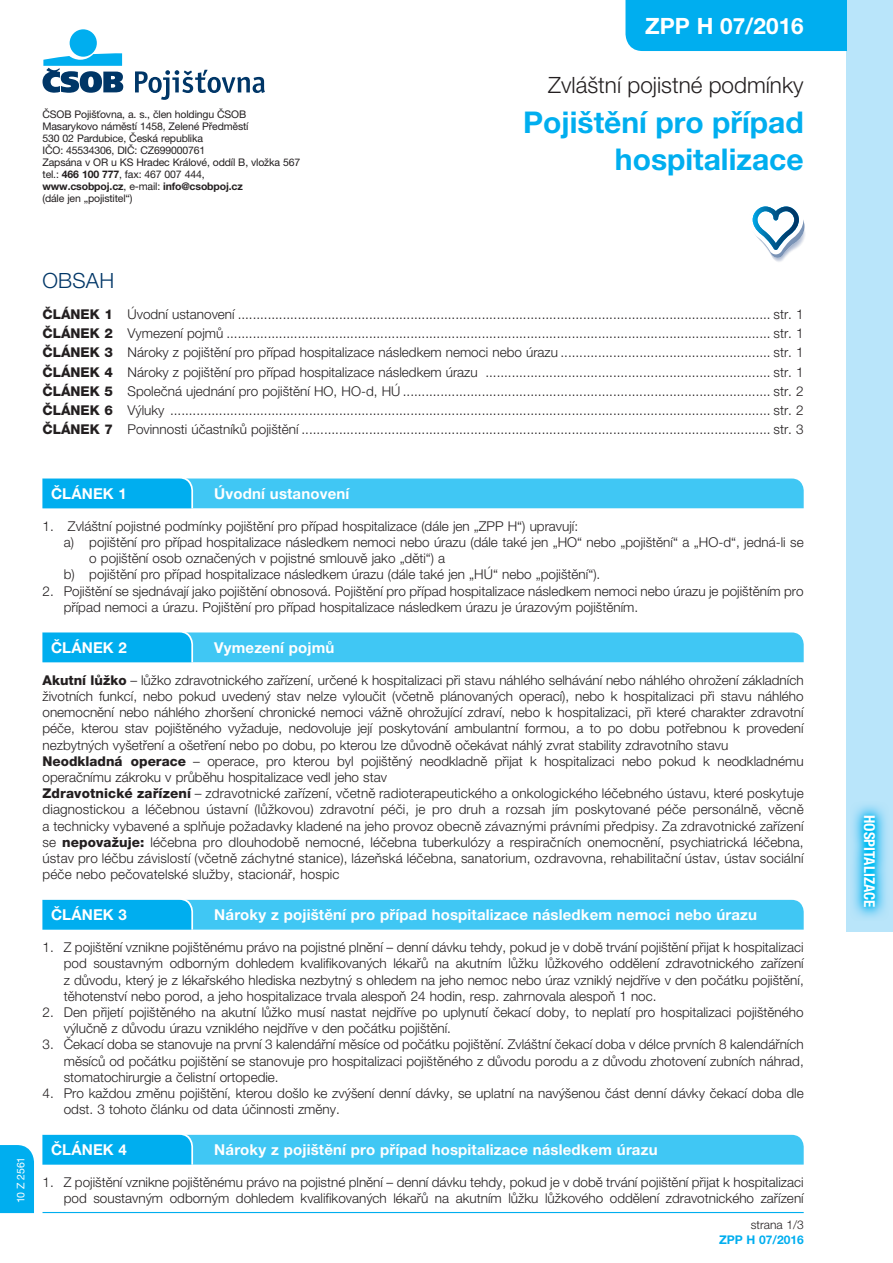
<style>
.page{position:relative;width:893px;height:1263px;background:#fff}
.page>*{position:absolute;margin:0;border:0;box-sizing:border-box;transform-origin:0 0}
.t1{font:700 30px/36.6px "Helvetica Neue LT Pro";color:#00aeef;text-align:right}
.t2{font:300 22.5px "Helvetica Neue LT Pro";color:#231f20}
.t3{font:700 22.5px "Helvetica Neue LT Pro";color:#fff}
.t4{font:300 21px "Helvetica Neue LT Pro";letter-spacing:.01em;color:#003667}
.t5{font:700 15px "Helvetica Neue LT Pro";letter-spacing:.01em;color:#fff}
.t6{font:700 condensed 15px "Helvetica Neue LT Pro";color:#fff}
.t7{font:300 13.5px/16.2px "Helvetica Neue LT Pro";color:#231f20}
.t8{font:700 12px "Helvetica Neue LT Pro";color:#00aeef}
.t9{font:300 12px "Helvetica Neue LT Pro";color:#231f20}
.t10{font:10.5px/12px "Helvetica Neue LT Pro";letter-spacing:-.015em;color:#231f20}
.t11{font:10.5px "Helvetica Neue LT Pro";letter-spacing:-.01em;color:#fff}
.s1{font-weight:700}
.s2{font-weight:800}
</style>
<div class="page">
<div style="left:846px;top:0;width:47px;height:931px;background:#b9e5fa"></div>
<img style="left:853px;top:805px;width:33px;height:113px">
<div style="left:625px;top:0;width:221px;height:51px;background:#00aeef"></div>
<hr style="left:43px;top:1212px;width:761px;height:1px;background:#00aeef">
<div style="left:70px;top:29px;width:27px;height:28px;background:#00aeef;border-radius:50%"></div>
<svg style="left:43px;top:53px;width:80px;height:40px"></svg>
<svg style="left:135px;top:70px;width:130px;height:30px"></svg>
<div style="left:0;top:1145px;width:34px;height:68px;background:#00aeef"></div>
<svg style="left:43px;top:478px;width:761px;height:30px;background:#37c3f3"></svg>
<svg style="left:43px;top:632px;width:761px;height:30px;background:#37c3f3"></svg>
<svg style="left:43px;top:899px;width:761px;height:31px;background:#3cc4f3"></svg>
<svg style="left:43px;top:1134px;width:761px;height:30px;background:#3ac4f3"></svg>
<img style="left:773px;top:228px;width:32px;height:34px">
<svg style="left:752px;top:217px;width:52px;height:41px"></svg>
<img style="left:753px;top:206px;width:46px;height:44px">
<p class="t10" style="left:43px;top:108px;width:259px">ČSOB Pojišťovna, a. s., člen holdingu ČSOB Masarykovo náměstí 1458, Zelené Předměstí<br>530 02 Pardubice, Česká republika<br>IČO: 45534306, DIČ: CZ699000761<br>Zapsána v OR u KS Hradec Králové, oddíl B, vložka 567 tel.: <span class="s1">466 100 777</span>, fax: 467 007 444,<br><span class="s1">www.csobpoj.cz</span>, e-mail: <span class="s1">info@csobpoj.cz<br></span>(dále jen „pojistitel“)</p>
<h2 class="t3" style="left:645px;top:11px;width:160px">ZPP H 07/2016</h2>
<h2 class="t2" style="left:548px;top:71px;width:257px">Zvláštní pojistné podmínky</h2>
<h1 class="t1" style="left:523px;top:103px;width:282px">Pojištění pro případ hospitalizace</h1>
<h3 class="t4" style="left:43px;top:267px;width:73px">OBSAH</h3>
<p class="t7" style="left:43px;top:304px;width:763px;line-height:19.2px;text-align:justify"><span class="s2">ČLÁNEK 1</span> Úvodní ustanovení .............................................................................................................................................. str. 1<br><span class="s2">ČLÁNEK 2</span> Vymezení pojmů ................................................................................................................................................. str. 1<br><span class="s2">ČLÁNEK 3</span> Nároky z pojištění pro případ hospitalizace následkem nemoci nebo úrazu ........................................................ str. 1<br><span class="s2">ČLÁNEK 4</span> Nároky z pojištění pro případ hospitalizace následkem úrazu ............................................................................ str. 1<br><span class="s2">ČLÁNEK 5</span> Společná ujednání pro pojištění HO, HO-d, HÚ .................................................................................................. str. 2<br><span class="s2">ČLÁNEK 6</span> Výluky ................................................................................................................................................................ str. 2<br><span class="s2">ČLÁNEK 7</span> Povinnosti účastníků pojištění ............................................................................................................................. str. 3</p>
<p class="t11" style="left:14px;top:1203px;width:48px;rotate:-90deg">10 Z 2561</p>
<p class="t5" style="left:51px;top:484px;width:77px">ČLÁNEK 1</p>
<p class="t5" style="left:214px;top:484px;width:137px">Úvodní ustanovení</p>
<p class="t7" style="left:43px;top:518px;width:537px">1. Zvláštní pojistné podmínky pojištění pro případ hospitalizace (dále jen „ZPP H“) upravují:</p>
<p class="t7" style="left:64px;top:534px;width:741px">a) pojištění pro případ hospitalizace následkem nemoci nebo úrazu (dále také jen „HO“ nebo „pojištění“ a „HO-d“, jedná-li se</p>
<p class="t7" style="left:89px;top:550px;width:357px">o pojištění osob označených v pojistné smlouvě jako „děti“) a</p>
<p class="t7" style="left:64px;top:566px;width:538px">b) pojištění pro případ hospitalizace následkem úrazu (dále také jen „HÚ“ nebo „pojištění“).</p>
<p class="t7" style="left:64px;top:582px;width:741px;text-indent:-21px">2. Pojištění se sjednávají jako pojištění obnosová. Pojištění pro případ hospitalizace následkem nemoci nebo úrazu je pojištěním pro případ nemoci a úrazu. Pojištění pro případ hospitalizace následkem úrazu je úrazovým pojištěním.</p>
<p class="t5" style="left:51px;top:638px;width:77px">ČLÁNEK 2</p>
<p class="t5" style="left:214px;top:638px;width:122px">Vymezení pojmů</p>
<p class="t7" style="left:43px;top:672px;width:763px"><span class="s2">Akutní lůžko</span> – lůžko zdravotnického zařízení, určené k hospitalizaci při stavu náhlého selhávání nebo náhlého ohrožení základních životních funkcí, nebo pokud uvedený stav nelze vyloučit (včetně plánovaných operací), nebo k hospitalizaci při stavu náhlého onemocnění nebo náhlého zhoršení chronické nemoci vážně ohrožující zdraví, nebo k hospitalizaci, při které charakter zdravotní péče, kterou stav pojištěného vyžaduje, nedovoluje její poskytování ambulantní formou, a to po dobu potřebnou k provedení nezbytných vyšetření a ošetření nebo po dobu, po kterou lze důvodně očekávat náhlý zvrat stability zdravotního stavu <span class="s2">Neodkladná operace</span> – operace, pro kterou byl pojištěný neodkladně přijat k hospitalizaci nebo pokud k neodkladnému operačnímu zákroku v průběhu hospitalizace vedl jeho stav<br><span class="s2">Zdravotnické zařízení</span> – zdravotnické zařízení, včetně radioterapeutického a onkologického léčebného ústavu, které poskytuje diagnostickou a léčebnou ústavní (lůžkovou) zdravotní péči, je pro druh a rozsah jím poskytované péče personálně, věcně a technicky vybavené a splňuje požadavky kladené na jeho provoz obecně závaznými právními předpisy. Za zdravotnické zařízení se <span class="s2">nepovažuje:</span> léčebna pro dlouhodobě nemocné, léčebna tuberkulózy a respiračních onemocnění, psychiatrická léčebna, ústav pro léčbu závislostí (včetně záchytné stanice), lázeňská léčebna, sanatorium, ozdravovna, rehabilitační ústav, ústav sociální péče nebo pečovatelské služby, stacionář, hospic</p>
<p class="t5" style="left:51px;top:905px;width:77px">ČLÁNEK 3</p>
<p class="t5" style="left:214px;top:905px;width:544px">Nároky z pojištění pro případ hospitalizace následkem nemoci nebo úrazu</p>
<p class="t7" style="left:64px;top:939px;width:741px;text-align:justify;text-indent:-21px">1. Z pojištění vznikne pojištěnému právo na pojistné plnění – denní dávku tehdy, pokud je v době trvání pojištění přijat k hospitalizaci pod soustavným odborným dohledem kvalifikovaných lékařů na akutním lůžku lůžkového oddělení zdravotnického zařízení z důvodu, který je z lékařského hlediska nezbytný s ohledem na jeho nemoc nebo úraz vzniklý nejdříve v den počátku pojištění, těhotenství nebo porod, a jeho hospitalizace trvala alespoň 24 hodin, resp. zahrnovala alespoň 1 noc.</p>
<p class="t7" style="left:64px;top:1004px;width:741px;text-indent:-21px">2. Den přijetí pojištěného na akutní lůžko musí nastat nejdříve po uplynutí čekací doby, to neplatí pro hospitalizaci pojištěného výlučně z důvodu úrazu vzniklého nejdříve v den počátku pojištění.</p>
<p class="t7" style="left:64px;top:1036px;width:741px;text-align:justify;text-indent:-21px">3. Čekací doba se stanovuje na první 3 kalendářní měsíce od počátku pojištění. Zvláštní čekací doba v délce prvních 8 kalendářních měsíců od počátku pojištění se stanovuje pro hospitalizaci pojištěného z důvodu porodu a z důvodu zhotovení zubních náhrad, stomatochirurgie a čelistní ortopedie.</p>
<p class="t7" style="left:64px;top:1085px;width:741px;text-indent:-21px">4. Pro každou změnu pojištění, kterou došlo ke zvýšení denní dávky, se uplatní na navýšenou část denní dávky čekací doba dle odst. 3 tohoto článku od data účinnosti změny.</p>
<p class="t5" style="left:51px;top:1140px;width:77px">ČLÁNEK 4</p>
<p class="t5" style="left:214px;top:1140px;width:445px">Nároky z pojištění pro případ hospitalizace následkem úrazu</p>
<p class="t7" style="left:43px;top:1174px;width:763px;text-align:right">1. Z pojištění vznikne pojištěnému právo na pojistné plnění – denní dávku tehdy, pokud je v době trvání pojištění přijat k hospitalizaci pod soustavným odborným dohledem kvalifikovaných lékařů na akutním lůžku lůžkového oddělení zdravotnického zařízení</p>
<p class="t9" style="left:751px;top:1218px;width:55px">strana 1/3</p>
<p class="t8" style="left:719px;top:1232px;width:86px">ZPP H 07/2016</p>
<p class="t6" style="left:878px;top:815px;width:94px;rotate:90deg">HOSPITALIZACE</p>
</div>
